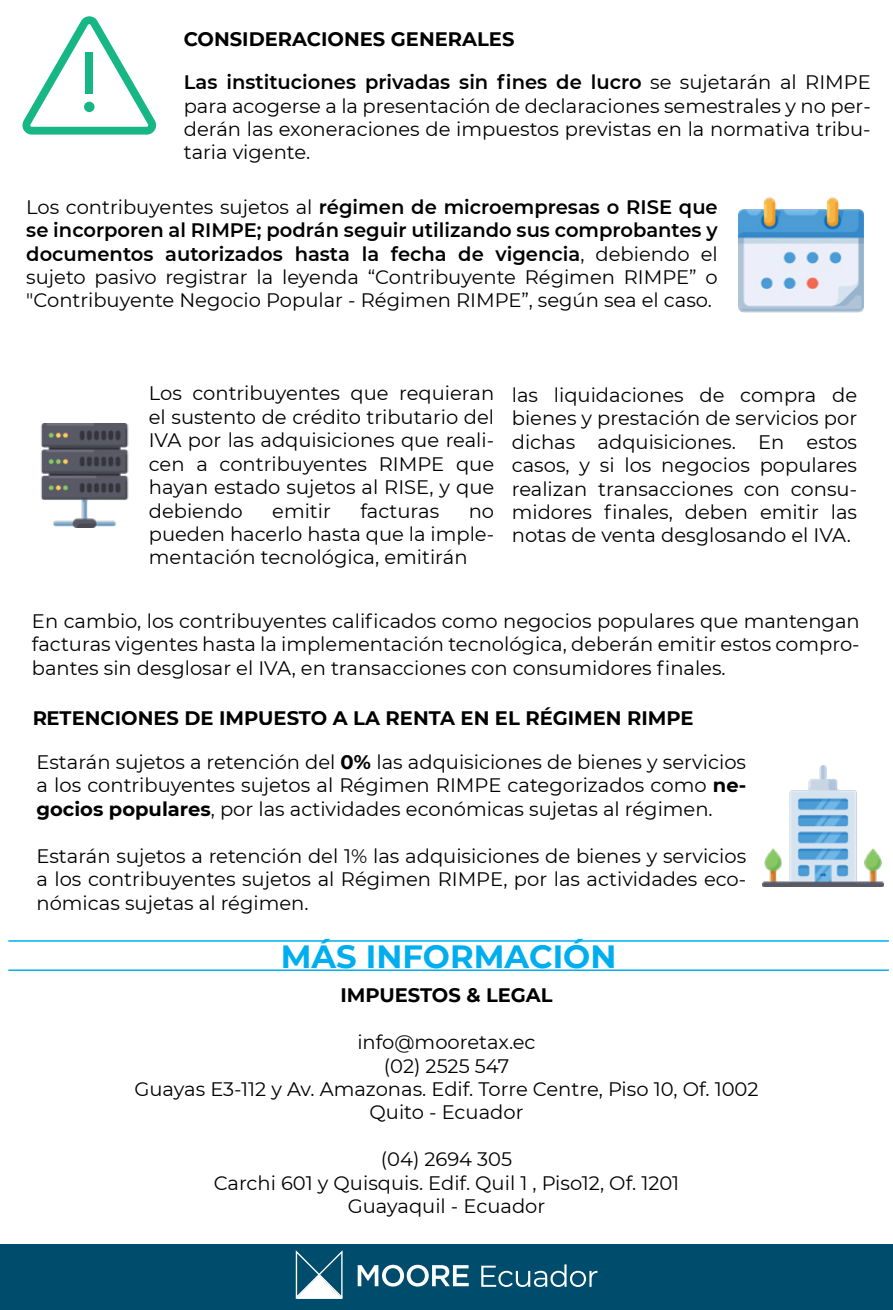
<style>
.page{position:relative;width:893px;height:1310px;background:#fff}
.page>*{position:absolute;margin:0;border:0;box-sizing:border-box;transform-origin:0 0}
.t1{font:700 32.1px "Montserrat";color:#00aeef}
.t2{font:19.5px/23.4px "Montserrat";color:#000;text-align:justify}
.t3{font:700 19.5px "Montserrat";color:#000}
.s1{font-weight:600}
.s2{font-weight:700}
</style>
<div class="page">
<hr style="left:8px;top:940px;width:881px;height:1px;background:#00aeef">
<hr style="left:8px;top:969px;width:881px;height:2px;background:#00aeef">
<div style="left:1px;top:1244px;width:892px;height:65px;background:#004c6c"></div>
<svg style="left:295px;top:1250px;width:48px;height:49px"></svg>
<svg style="left:358px;top:1264px;width:111px;height:22px"></svg>
<svg style="left:481px;top:1264px;width:116px;height:22px"></svg>
<svg style="left:22px;top:16px;width:135px;height:119px"></svg>
<div style="left:85px;top:52px;width:8px;height:42px;background:#16b685"></div>
<div style="left:84px;top:102px;width:10px;height:10px;background:#16b685;border-radius:50%"></div>
<img style="left:739px;top:197px;width:124px;height:116px">
<img style="left:41px;top:423px;width:88px;height:104px">
<img style="left:763px;top:765px;width:121px;height:121px">
<p class="t3" style="left:184px;top:25px;width:332px">CONSIDERACIONES GENERALES</p>
<p class="t2" style="left:184px;top:70px;width:688px"><span class="s1">Las instituciones privadas sin fines de lucro</span> se sujetarán al RIMPE para acogerse a la presentación de declaraciones semestrales y no per&shy;derán las exoneraciones de impuestos previstas en la normativa tribu&shy;taria vigente.</p>
<p class="t2" style="left:26px;top:194px;width:693px">Los contribuyentes sujetos al <span class="s1">régimen de microempresas o RISE que se incorporen al RIMPE; podrán seguir utilizando sus comprobantes y documentos autorizados hasta la fecha de vigencia</span>, debiendo el sujeto pasivo registrar la leyenda “Contribuyente Régimen RIMPE” o "Contribuyente Negocio Popular - Régimen RIMPE”, según sea el caso.</p>
<p class="t2" style="left:149px;top:381px;width:347px">Los contribuyentes que requieran el sustento de crédito tributario del IVA por las adquisiciones que reali&shy;cen a contribuyentes RIMPE que hayan estado sujetos al RISE, y que debiendo</p>
<p class="t2" style="left:272px;top:498px;width:60px">emitir</p>
<p class="t2" style="left:360px;top:498px;width:80px">facturas</p>
<p class="t2" style="left:149px;top:498px;width:347px;text-indent:320px">no pueden hacerlo hasta que la imple&shy;mentación tecnológica, emitirán</p>
<p class="t2" style="left:512px;top:382px;width:347px">las liquidaciones de compra de bienes y prestación de servicios por dichas adquisiciones. En estos casos, y si los negocios populares realizan transacciones con consu&shy;midores finales, deben emitir las notas de venta desglosando el IVA.</p>
<p class="t2" style="left:32px;top:608px;width:829px">En cambio, los contribuyentes calificados como negocios populares que mantengan facturas vigentes hasta la implementación tecnológica, deberán emitir estos compro&shy;bantes sin desglosar el IVA, en transacciones con consumidores finales.</p>
<p class="t3" style="left:32px;top:703px;width:663px">RETENCIONES DE IMPUESTO A LA RENTA EN EL RÉGIMEN RIMPE</p>
<p class="t2" style="left:36px;top:749px;width:711px">Estarán sujetos a retención del <span class="s2">0%</span> las adquisiciones de bienes y servicios a los contribuyentes sujetos al Régimen RIMPE categorizados como <span class="s2">ne&shy;gocios populares</span>, por las actividades económicas sujetas al régimen.</p>
<p class="t2" style="left:36px;top:843px;width:711px">Estarán sujetos a retención del 1% las adquisiciones de bienes y servicios a los contribuyentes sujetos al Régimen RIMPE, por las actividades eco&shy;nómicas sujetas al régimen.</p>
<h1 class="t1" style="left:281px;top:933px;width:337px">MÁS INFORMACIÓN</h1>
<p class="t3" style="left:340px;top:981px;width:214px">IMPUESTOS &amp; LEGAL</p>
<p class="t2" style="left:134px;top:1029px;width:626px;text-align:center">info@mooretax.ec<br>(02) 2525 547<br>Guayas E3-112 y Av. Amazonas. Edif. Torre Centre, Piso 10, Of. 1002<br>Quito - Ecuador</p>
<p class="t2" style="left:214px;top:1146px;width:467px;text-align:center">(04) 2694 305<br>Carchi 601 y Quisquis. Edif. Quil 1 , Piso12, Of. 1201<br>Guayaquil - Ecuador</p>
</div>
